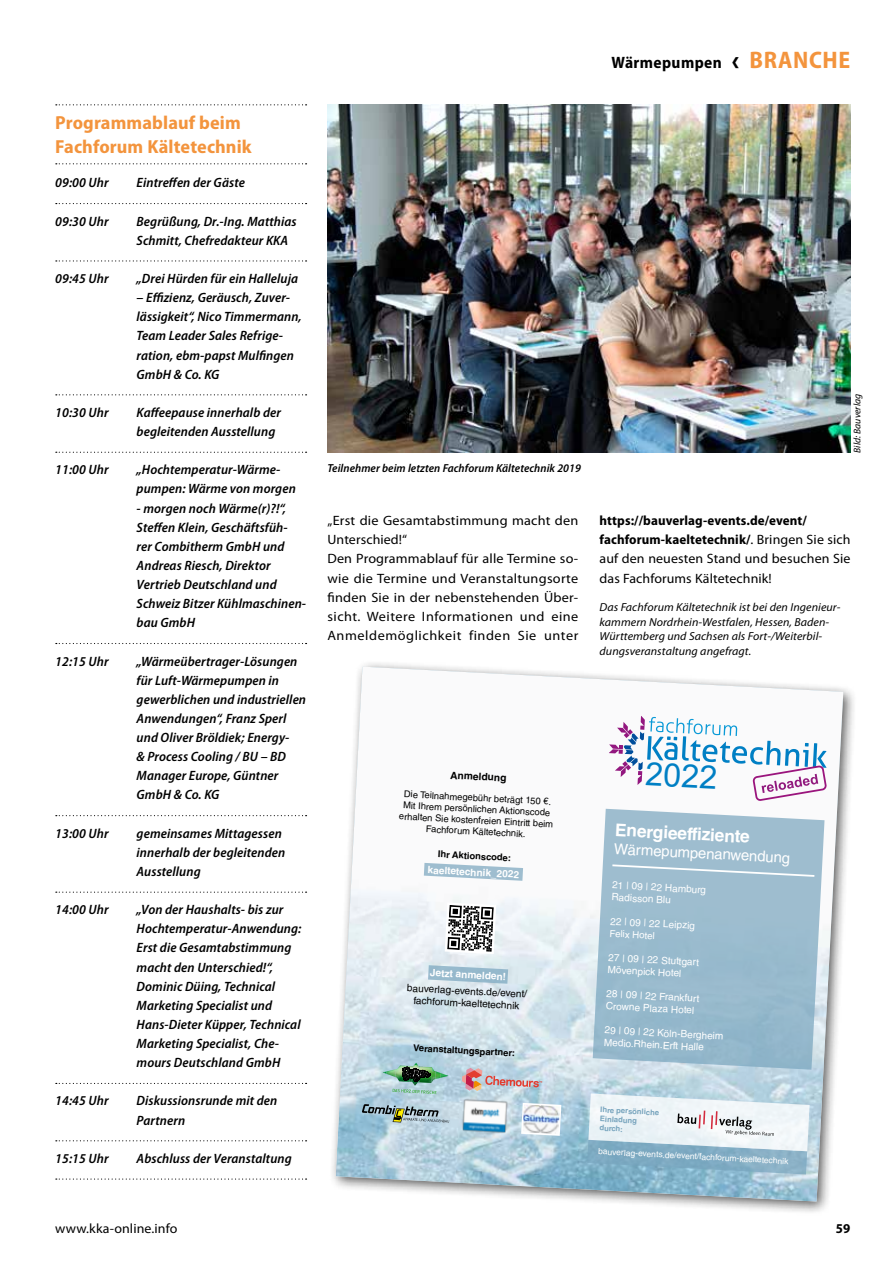
<style>
.page{position:relative;width:893px;height:1263px;background:#fff}
.page>*{position:absolute;margin:0;border:0;box-sizing:border-box;transform-origin:0 0}
.t1{font:32.4px "Arial";color:#007fc4}
.t2{font:700 semi-condensed 18.9px/23.4px "Myriad Pro";letter-spacing:.005em;color:#f3943d}
.t3{font:700 17.4px "Helvetica LT Std";color:#fff}
.t4{font:700 semi-condensed 16.5px "Myriad Pro";letter-spacing:.025em;color:#000}
.t5{font:15px "Helvetica LT Std";color:#fff}
.t6{font:italic 600 semi-condensed 13.5px/19px "Myriad Pro";letter-spacing:.005em;color:#000}
.t7{font:13.5px/19.2px "Myriad Pro";letter-spacing:.015em;color:#000;scale:1.05 1}
.t8{font:13.5px/19.2px "Myriad Pro";letter-spacing:.015em;color:#000}
.t9{font:700 semi-condensed 13.5px "Myriad Pro";color:#000}
.t10{font:italic 11.7px/14.4px "Myriad Pro";letter-spacing:.005em;color:#000}
.t11{font:italic 600 semi-condensed 11.7px "Myriad Pro";letter-spacing:.005em;color:#000}
.t12{font:700 10.2px "Helvetica LT Std";color:#000}
.t13{font:10.05px/12.1px "Helvetica LT Std";color:#fff}
.t14{font:10.05px/12.1px "Helvetica LT Std";color:#000;text-align:center}
.t15{font:700 10.05px "Helvetica LT Std";color:#fff}
.t16{font:italic 9.75px "Myriad Pro";letter-spacing:.005em;color:#000}
.t17{font:9.75px "Helvetica LT Std";color:#fff}
.t18{font:9.3px/11.2px "Helvetica LT Std";color:#000;text-align:center}
.t19{font:700 9.3px "Helvetica LT Std";color:#000}
.t20{font:8.55px "Helvetica LT Std";color:#fff}
.t21{font:700 7.65px/9.1px "Helvetica LT Std";color:#77a4bd}
.s1{font-size:29.25px}
.s2{font-size:24px;color:#f3943d}
.s3{font-weight:700;font-stretch:semi-condensed}
</style>
<div class="page">
<img style="left:327px;top:104px;width:523px;height:349px">
<svg style="left:56px;top:104px;width:251px;height:1px"></svg>
<svg style="left:56px;top:163px;width:251px;height:1px"></svg>
<svg style="left:56px;top:203px;width:251px;height:1px"></svg>
<svg style="left:56px;top:260px;width:251px;height:1px"></svg>
<svg style="left:56px;top:394px;width:251px;height:1px"></svg>
<svg style="left:56px;top:452px;width:251px;height:1px"></svg>
<svg style="left:56px;top:643px;width:251px;height:1px"></svg>
<svg style="left:56px;top:815px;width:251px;height:1px"></svg>
<svg style="left:56px;top:891px;width:251px;height:2px"></svg>
<svg style="left:56px;top:1083px;width:251px;height:1px"></svg>
<svg style="left:56px;top:1140px;width:251px;height:1px"></svg>
<svg style="left:56px;top:1178px;width:251px;height:1px"></svg>
<div style="left:328px;top:659px;width:530px;height:557px;background:#000;opacity:.65"></div>
<img style="left:336px;top:667px;width:507px;height:534px">
<svg style="left:609px;top:715px;width:220px;height:91px"></svg>
<svg style="left:593px;top:809px;width:231px;height:261px;background:#a1bfd1"></svg>
<svg style="left:612px;top:864px;width:202px;height:13px;background:#abc6d5"></svg>
<svg style="left:424px;top:863px;width:99px;height:18px"></svg>
<svg style="left:428px;top:965px;width:80px;height:19px;background:#a7c4d4"></svg>
<svg style="left:587px;top:1093px;width:223px;height:81px"></svg>
<svg style="left:383px;top:1063px;width:65px;height:31px;background:#86aba1"></svg>
<svg style="left:462px;top:1067px;width:80px;height:24px;background:#c6b4bb"></svg>
<svg style="left:362px;top:1104px;width:87px;height:19px;background:#91a5a9"></svg>
<img style="left:460px;top:1094px;width:50px;height:41px">
<svg style="left:521px;top:1103px;width:40px;height:33px"></svg>
<img style="left:523px;top:1104px;width:37px;height:30px">
<svg style="left:445px;top:902px;width:51px;height:52px"></svg>
<h2 class="t2" style="left:55px;top:112px;width:198px">Programmablauf beim<br>Fachforum Kältetechnik</h2>
<p class="t6" style="left:55px;top:174px;width:55px">09:00 Uhr</p>
<p class="t6" style="left:137px;top:174px;width:110px">Eintreffen der Gäste</p>
<p class="t6" style="left:55px;top:212px;width:55px">09:30 Uhr</p>
<p class="t6" style="left:137px;top:212px;width:162px">Begrüßung, Dr.-Ing. Matthias<br>Schmitt, Chefredakteur KKA</p>
<p class="t6" style="left:55px;top:269px;width:55px">09:45 Uhr</p>
<p class="t6" style="left:137px;top:269px;width:163px">„Drei Hürden für ein Halleluja</p>
<p class="t6" style="left:137px;top:288px;width:167px">– Effizienz, Geräusch, Zuver&shy;lässigkeit“, Nico Timmermann,<br>Team Leader Sales Refrige&shy;ration, ebm-papst Mulfingen<br>GmbH &amp; Co. KG</p>
<p class="t6" style="left:55px;top:403px;width:55px">10:30 Uhr</p>
<p class="t6" style="left:137px;top:403px;width:146px">Kaffeepause innerhalb der begleitenden Ausstellung</p>
<p class="t6" style="left:55px;top:460px;width:55px">11:00 Uhr</p>
<p class="t6" style="left:137px;top:460px;width:161px">„Hochtemperatur-Wärme&shy;pumpen: Wärme von morgen</p>
<p class="t6" style="left:137px;top:499px;width:171px">- morgen noch Wärme(r)?!“,<br>Steffen Klein, Geschäftsfüh&shy;rer Combitherm GmbH und<br>Andreas Riesch, Direktor<br>Vertrieb Deutschland und<br>Schweiz Bitzer Kühlmaschinen&shy;bau GmbH</p>
<p class="t6" style="left:55px;top:652px;width:55px">12:15 Uhr</p>
<p class="t6" style="left:137px;top:652px;width:171px">„Wärmeübertrager-Lösungen für Luft-Wärmepumpen in gewerblichen und industriellen<br>Anwendungen“, Franz Sperl und Oliver Bröldiek; Energy-<br>&amp; Process Cooling / BU – BD<br>Manager Europe, Güntner<br>GmbH &amp; Co. KG</p>
<p class="t6" style="left:55px;top:824px;width:55px">13:00 Uhr</p>
<p class="t6" style="left:137px;top:824px;width:150px">gemeinsames Mittagessen innerhalb der begleitenden<br>Ausstellung</p>
<p class="t6" style="left:55px;top:900px;width:55px">14:00 Uhr</p>
<p class="t6" style="left:137px;top:900px;width:166px">„Von der Haushalts- bis zur<br>Hochtemperatur-Anwendung:<br>Erst die Gesamtabstimmung macht den Unterschied!“,<br>Dominic Düing, Technical<br>Marketing Specialist und<br>Hans-Dieter Küpper, Technical<br>Marketing Specialist, Che&shy;mours Deutschland GmbH</p>
<p class="t6" style="left:55px;top:1092px;width:55px">14:45 Uhr</p>
<p class="t6" style="left:137px;top:1092px;width:142px">Diskussionsrunde mit den<br>Partnern</p>
<p class="t6" style="left:55px;top:1149px;width:55px">15:15 Uhr</p>
<p class="t6" style="left:137px;top:1149px;width:157px">Abschluss der Veranstaltung</p>
<p class="t4" style="left:611px;top:54px;width:240px">Wärmepumpen <span class="s1">‹</span> <span class="s2">BRANCHE</span></p>
<p class="t11" style="left:327px;top:462px;width:255px">Teilnehmer beim letzten Fachforum Kältetechnik 2019</p>
<p class="t16" style="left:851px;top:453px;width:61px;rotate:-90deg">Bild: Bauverlag</p>
<p class="t7" style="left:327px;top:511px;width:240px">„Erst die Gesamtabstimmung macht den Unterschied!“<br>Den Programmablauf für alle Termine so&shy;wie die Termine und Veranstaltungsorte finden Sie in der nebenstehenden Über&shy;sicht. Weitere Informationen und eine Anmeldemöglichkeit finden Sie unter</p>
<p class="t8" style="left:600px;top:511px;width:252px"><span class="s3">https://bauverlag-events.de/event/ fachforum-kaeltetechnik/</span>. Bringen Sie sich auf den neuesten Stand und besuchen Sie das Fachforums Kältetechnik!</p>
<p class="t10" style="left:600px;top:600px;width:242px">Das Fachforum Kältetechnik ist bei den Ingenieur&shy;kammern Nordrhein-Westfalen, Hessen, Baden-- Württemberg und Sachsen als Fort-/Weiterbil&shy;dungsveranstaltung angefragt.</p>
<p class="t12" style="left:451px;top:769px;width:58px;rotate:3deg">Anmeldung</p>
<p class="t18" style="left:401px;top:788px;width:156px;rotate:3deg">Die Teilnahmegebühr beträgt 150 €.<br>Mit Ihrem persönlichen Aktionscode erhalten Sie kostenfreien Eintritt beim Fachforum Kältetechnik.</p>
<p class="t19" style="left:438px;top:848px;width:75px;rotate:3deg">Ihr Aktionscode:</p>
<p class="t15" style="left:428px;top:864px;width:93px;rotate:3deg">kaeltetechnik_2022</p>
<p class="t15" style="left:430px;top:966px;width:78px;rotate:3deg">Jetzt anmelden!</p>
<p class="t14" style="left:407px;top:982px;width:122px;rotate:3deg">bauverlag-events.de/event/ fachforum-kaeltetechnik</p>
<p class="t19" style="left:414px;top:1042px;width:104px;rotate:3deg">Veranstaltungspartner:</p>
<h1 class="t1" style="left:647px;top:752px;width:74px;rotate:3deg">2022</h1>
<p class="t3" style="left:616px;top:819px;width:137px;rotate:3deg">Energieeffiziente</p>
<p class="t5" style="left:615px;top:840px;width:178px;rotate:3deg">Wärmepumpenanwendung</p>
<p class="t13" style="left:612px;top:879px;width:95px;rotate:3deg">21 | 09 | 22 Hamburg<br>Radisson Blu</p>
<p class="t13" style="left:611px;top:915px;width:86px;rotate:3deg">22 | 09 | 22 Leipzig</p>
<p class="t17" style="left:610px;top:928px;width:47px;rotate:3deg">Felix Hotel</p>
<p class="t13" style="left:609px;top:951px;width:92px;rotate:3deg">27 | 09 | 22 Stuttgart<br>Mövenpick Hotel</p>
<p class="t13" style="left:607px;top:987px;width:95px;rotate:3deg">28 | 09 | 22 Frankfurt<br>Crowne Plaza Hotel</p>
<p class="t13" style="left:605px;top:1024px;width:120px;rotate:3deg">29 | 09 | 22 Köln-Bergheim<br>Medio.Rhein.Erft Halle</p>
<p class="t21" style="left:601px;top:1105px;width:60px;rotate:3deg">Ihre persönliche<br>Einladung durch:</p>
<p class="t20" style="left:598px;top:1146px;width:192px;rotate:3deg">bauverlag-events.de/event/fachforum-kaeltetechnik</p>
<p class="t8" style="left:55px;top:1219px;width:124px">www.kka-online.info</p>
<p class="t9" style="left:836px;top:1221px;width:16px">59</p>
</div>
